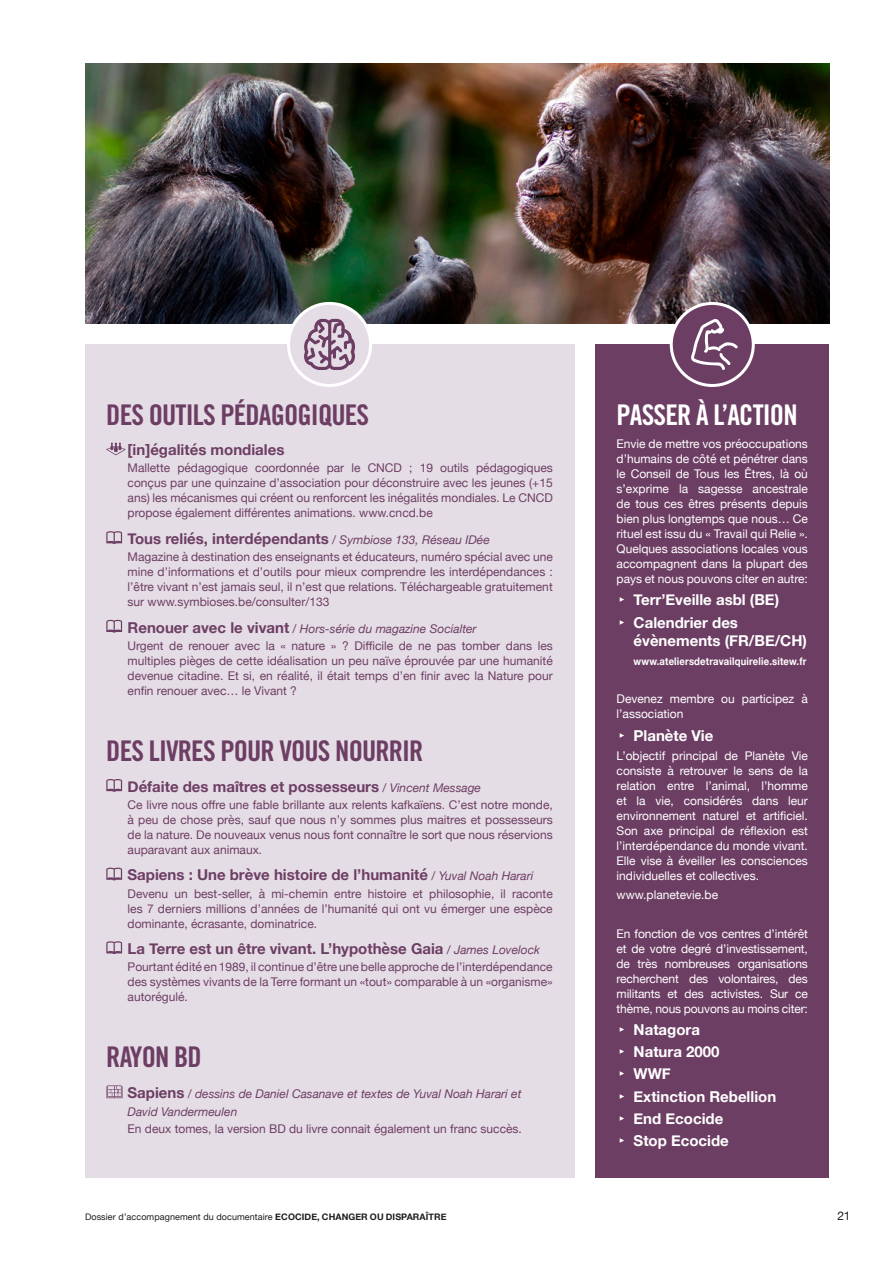
<style>
.page{position:relative;width:893px;height:1263px;background:#fff}
.page>*{position:absolute;margin:0;border:0;box-sizing:border-box;transform-origin:0 0}
.TITRES_-_brain___mus{font:28.5px "Trade Gothic LT Std Bd Cn 20";letter-spacing:-.03em;color:#6d3e63}
.TITRES_-_brain___mus-2{font:28.5px "Trade Gothic LT Std Bd Cn 20";letter-spacing:-.03em;color:#fff}
.SOUS-TITRES_-_brain{font:700 15px "Helvetica Neue";color:#6d3e63}
.EXEMPLES_-_muscles{font:700 15px/18px "Helvetica Neue";color:#fff}
.BODYCOPY_-_brain{font:12px/15px "Helvetica Neue";color:#6d3e63;text-align:justify}
.BODYCOPY_-_muscles{font:12px/15px "Helvetica Neue";color:#fff;text-align:justify}
.SOUS-TITRES_-_brain-2{font:italic 12px/18px "Helvetica Neue";color:#6d3e63}
.t1{font:12px "Helvetica Neue";color:#1d1d1b}
.BODYCOPY_-_muscles-2{font:700 10.5px "Helvetica Neue";letter-spacing:.02em;color:#fff;scale:.9 1}
.t2{font:9px "Helvetica Neue";letter-spacing:.01em;color:#1d1d1b}
.s1{font-weight:400;font-style:italic;font-size:12px}
.s2{font-weight:700;font-style:normal;font-size:15px}
.s3{font-weight:700}
</style>
<div class="page">
<img style="left:85px;top:64px;width:744px;height:259px">
<div style="left:85px;top:344px;width:489px;height:834px;background:#e5dde6"></div>
<svg style="left:106px;top:443px;width:20px;height:12px"></svg>
<svg style="left:106px;top:531px;width:16px;height:13px"></svg>
<svg style="left:106px;top:620px;width:16px;height:13px"></svg>
<svg style="left:106px;top:779px;width:16px;height:13px"></svg>
<svg style="left:106px;top:868px;width:16px;height:12px"></svg>
<svg style="left:106px;top:941px;width:16px;height:13px"></svg>
<svg style="left:106px;top:1085px;width:17px;height:13px"></svg>
<div style="left:595px;top:344px;width:234px;height:834px;background:#6d3e63"></div>
<div style="left:289px;top:303px;width:82px;height:82px;background:#e5dde6;border-radius:50%"></div>
<div style="left:287px;top:302px;width:85px;height:85px;border:3px solid #fff;border-radius:50%"></div>
<svg style="left:304px;top:319px;width:51px;height:51px"></svg>
<div style="left:671px;top:303px;width:82px;height:82px;background:#6d3e63;border-radius:50%"></div>
<div style="left:670px;top:302px;width:85px;height:85px;border:3px solid #fff;border-radius:50%"></div>
<svg style="left:691px;top:319px;width:47px;height:51px"></svg>
<p class="TITRES_-_brain___mus" style="left:106px;top:397px;width:264px">DES OUTILS PÉDAGOGIQUES</p>
<p class="SOUS-TITRES_-_brain" style="left:128px;top:438px;width:158px">[in]égalités mondiales</p>
<p class="BODYCOPY_-_brain" style="left:128px;top:461px;width:427px">Mallette pédagogique coordonnée par le CNCD ; 19 outils pédagogiques conçus par une quinzaine d’association pour déconstruire avec les jeunes (+15 ans) les mécanismes qui créent ou renforcent les inégalités mondiales. Le CNCD propose également différentes animations. www.cncd.be</p>
<p class="SOUS-TITRES_-_brain" style="left:128px;top:527px;width:364px">Tous reliés, interdépendants <span class="s1">/ Symbiose 133, Réseau IDée</span></p>
<p class="BODYCOPY_-_brain" style="left:128px;top:550px;width:427px">Magazine à destination des enseignants et éducateurs, numéro spécial avec une mine d’informations et d’outils pour mieux comprendre les interdépendances : l’être vivant n’est jamais seul, il n’est que relations. Téléchargeable gratuitement sur www.symbioses.be/consulter/133</p>
<p class="SOUS-TITRES_-_brain-2" style="left:128px;top:620px;width:351px"><span class="s2">Renouer avec le vivant</span> / Hors-série du magazine Socialter</p>
<p class="BODYCOPY_-_brain" style="left:128px;top:639px;width:427px">Urgent de renouer avec la « nature » ? Difficile de ne pas tomber dans les multiples pièges de cette idéalisation un peu naïve éprouvée par une humanité devenue citadine. Et si, en réalité, il était temps d’en finir avec la Nature pour enfin renouer avec… le Vivant ?</p>
<p class="TITRES_-_brain___mus" style="left:106px;top:733px;width:319px">DES LIVRES POUR VOUS NOURRIR</p>
<p class="SOUS-TITRES_-_brain" style="left:128px;top:775px;width:355px">Défaite des maîtres et possesseurs <span class="s1">/ Vincent Message</span></p>
<p class="BODYCOPY_-_brain" style="left:128px;top:798px;width:427px">Ce livre nous offre une fable brillante aux relents kafkaïens. C’est notre monde, à peu de chose près, sauf que nous n’y sommes plus maitres et possesseurs de la nature. De nouveaux venus nous font connaître le sort que nous réservions auparavant aux animaux.</p>
<p class="SOUS-TITRES_-_brain" style="left:128px;top:863px;width:407px">Sapiens : Une brève histoire de l’humanité <span class="s1">/ Yuval Noah Harari</span></p>
<p class="BODYCOPY_-_brain" style="left:128px;top:886px;width:427px">Devenu un best-seller, à mi-chemin entre histoire et philosophie, il raconte les 7 derniers millions d’années de l’humanité qui ont vu émerger une espèce dominante, écrasante, dominatrice.</p>
<p class="SOUS-TITRES_-_brain" style="left:128px;top:937px;width:414px">La Terre est un être vivant. L’hypothèse Gaia <span class="s1">/ James Lovelock</span></p>
<p class="BODYCOPY_-_brain" style="left:128px;top:960px;width:427px">Pourtant édité en 1989, il continue d’être une belle approche de l’interdépendance des systèmes vivants de la Terre formant un «tout» comparable à un «organisme» autorégulé.</p>
<p class="TITRES_-_brain___mus" style="left:106px;top:1040px;width:97px">RAYON BD</p>
<p class="SOUS-TITRES_-_brain-2" style="left:128px;top:1085px;width:395px"><span class="s2">Sapiens</span> / dessins de Daniel Casanave et textes de Yuval Noah Harari et<br>David Vandermeulen</p>
<p class="BODYCOPY_-_brain" style="left:128px;top:1122px;width:396px">En deux tomes, la version BD du livre connait également un franc succès.</p>
<p class="TITRES_-_brain___mus-2" style="left:617px;top:397px;width:183px">PASSER À L’ACTION</p>
<p class="BODYCOPY_-_muscles" style="left:617px;top:437px;width:193px">Envie de mettre vos préoccupations d’humains de côté et pénétrer dans le Conseil de Tous les Êtres, là où s’exprime la sagesse ancestrale de tous ces êtres présents depuis bien plus longtemps que nous… Ce rituel est issu du « Travail qui Relie ».<br>Quelques associations locales vous accompagnent dans la plupart des pays et nous pouvons citer en autre:</p>
<p class="EXEMPLES_-_muscles" style="left:617px;top:591px;width:164px">‣ Terr’Eveille asbl (BE)</p>
<p class="EXEMPLES_-_muscles" style="left:634px;top:614px;width:175px;text-indent:-17px">‣ Calendrier des évènements (FR/BE/CH)</p>
<p class="BODYCOPY_-_muscles-2" style="left:634px;top:653px;width:194px">www.ateliersdetravailquirelie.sitew.fr</p>
<p class="BODYCOPY_-_muscles" style="left:617px;top:692px;width:193px">Devenez membre ou participez à l’association</p>
<p class="EXEMPLES_-_muscles" style="left:617px;top:727px;width:98px">‣ Planète Vie</p>
<p class="BODYCOPY_-_muscles" style="left:617px;top:749px;width:193px">L’objectif principal de Planète Vie consiste à retrouver le sens de la relation entre l’animal, l’homme et la vie, considérés dans leur environnement naturel et artificiel.<br>Son axe principal de réflexion est l’interdépendance du monde vivant.<br>Elle vise à éveiller les consciences individuelles et collectives.</p>
<p class="BODYCOPY_-_muscles" style="left:617px;top:888px;width:103px">www.planetevie.be</p>
<p class="BODYCOPY_-_muscles" style="left:617px;top:926px;width:193px">En fonction de vos centres d’intérêt et de votre degré d’investissement, de très nombreuses organisations recherchent des volontaires, des militants et des activistes. Sur ce thème, nous pouvons au moins citer:</p>
<p class="EXEMPLES_-_muscles" style="left:617px;top:1021px;width:85px">‣ Natagora</p>
<p class="EXEMPLES_-_muscles" style="left:617px;top:1043px;width:104px">‣ Natura 2000</p>
<p class="EXEMPLES_-_muscles" style="left:617px;top:1065px;width:56px">‣ WWF</p>
<p class="EXEMPLES_-_muscles" style="left:617px;top:1088px;width:161px">‣ Extinction Rebellion</p>
<p class="EXEMPLES_-_muscles" style="left:617px;top:1110px;width:108px">‣ End Ecocide</p>
<p class="EXEMPLES_-_muscles" style="left:617px;top:1132px;width:114px">‣ Stop Ecocide</p>
<p class="t2" style="left:85px;top:1211px;width:363px">Dossier d’accompagnement du documentaire <span class="s3">ECOCIDE, CHANGER OU DISPARAÎTRE</span></p>
<p class="t1" style="left:837px;top:1207px;width:14px">21</p>
</div>
